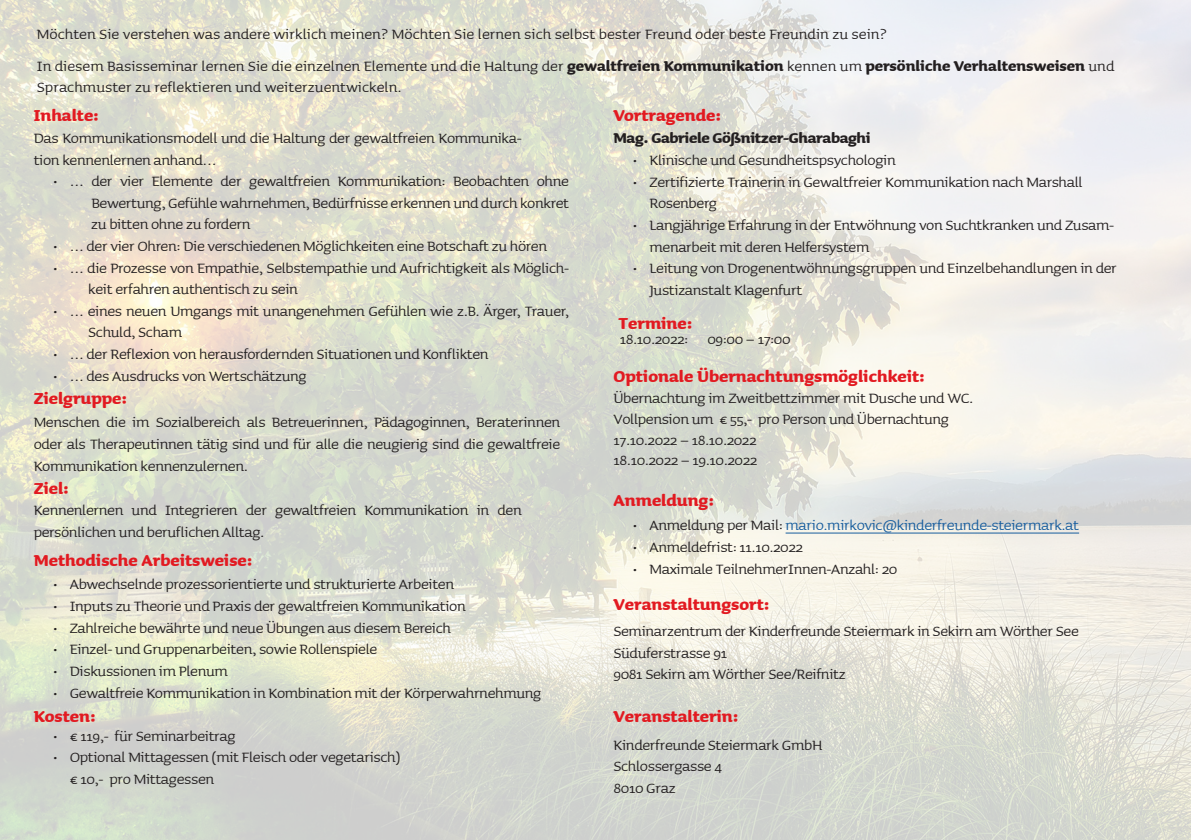
<style>
.page{position:relative;width:1191px;height:840px;background:#fff}
.page>*{position:absolute;margin:0;border:0;box-sizing:border-box;transform-origin:0 0}
.t1{font:700 20px "Sauna";color:#e21a21}
.t2{font:18px/21.6px "Sauna";letter-spacing:-.02em;color:#231f20}
.t3{font:18px/21.6px "Sauna";color:#231f20}
.t4{font:18px "Sauna";letter-spacing:-.02em;color:#175d9e}
.t5{font:700 18px "Sauna";letter-spacing:-.02em;color:#231f20}
.s1{font-weight:700}
.s2{color:#231f20}
</style>
<div class="page">
<img style="left:0;top:0;width:1191px;height:839px">
<hr style="left:785px;top:532px;width:294px;height:1px;background:#175d9e">
<p class="t3" style="left:37px;top:22px;width:851px">Möchten Sie verstehen was andere wirklich meinen? Möchten Sie lernen sich selbst bester Freund oder beste Freundin zu sein?</p>
<p class="t3" style="left:37px;top:54px;width:1079px">In diesem Basisseminar lernen Sie die einzelnen Elemente und die Haltung der <span class="s1">gewaltfreien Kommunikation</span> kennen um <span class="s1">persönliche Verhaltensweisen</span> und<br>Sprachmuster zu reflektieren und weiterzuentwickeln.</p>
<p class="t1" style="left:34px;top:103px;width:67px">Inhalte:</p>
<p class="t1" style="left:613px;top:103px;width:109px">Vortragende:</p>
<p class="t5" style="left:613px;top:127px;width:259px">Mag. Gabriele Gößnitzer-Gharabaghi</p>
<p class="t2" style="left:632px;top:148px;width:265px">• Klinische und Gesundheitspsychologin</p>
<p class="t2" style="left:649px;top:170px;width:434px;text-indent:-17px">• Zertifizierte Trainerin in Gewaltfreier Kommunikation nach Marshall<br>Rosenberg</p>
<p class="t2" style="left:649px;top:213px;width:466px;text-indent:-17px">• Langjährige Erfahrung in der Entwöhnung von Suchtkranken und Zusam&shy;menarbeit mit deren Helfersystem</p>
<p class="t2" style="left:649px;top:256px;width:469px;text-indent:-17px">• Leitung von Drogenentwöhnungsgruppen und Einzelbehandlungen in der<br>Justizanstalt Klagenfurt</p>
<p class="t2" style="left:34px;top:126px;width:489px">Das Kommunikationsmodell und die Haltung der gewaltfreien Kommunika&shy;tion kennenlernen anhand…</p>
<p class="t2" style="left:91px;top:169px;width:479px;text-align:justify;text-indent:-39px">• … der vier Elemente der gewaltfreien Kommunikation: Beobachten ohne Bewertung, Gefühle wahrnehmen, Bedürfnisse erkennen und durch konkret zu bitten ohne zu fordern</p>
<p class="t2" style="left:53px;top:234px;width:496px">• … der vier Ohren: Die verschiedenen Möglichkeiten eine Botschaft zu hören</p>
<p class="t2" style="left:88px;top:256px;width:482px;text-indent:-35px">• … die Prozesse von Empathie, Selbstempathie und Aufrichtigkeit als Möglich&shy;keit erfahren authentisch zu sein</p>
<p class="t2" style="left:88px;top:299px;width:482px;text-indent:-35px">• … eines neuen Umgangs mit unangenehmen Gefühlen wie z.B. Ärger, Trauer,<br>Schuld, Scham</p>
<p class="t2" style="left:53px;top:342px;width:437px">• … der Reflexion von herausfordernden Situationen und Konflikten</p>
<p class="t2" style="left:53px;top:364px;width:255px">• … des Ausdrucks von Wertschätzung</p>
<p class="t1" style="left:618px;top:310px;width:76px">Termine:</p>
<p class="t2" style="left:620px;top:327px;width:172px">18.10.2022: 09:00 – 17:00</p>
<p class="t1" style="left:613px;top:363px;width:313px">Optionale Übernachtungsmöglichkeit:</p>
<p class="t2" style="left:613px;top:387px;width:361px;line-height:20.6px">Übernachtung im Zweitbettzimmer mit Dusche und WC.<br>Vollpension um € 55,- pro Person und Übernachtung 17.10.2022 – 18.10.2022<br>18.10.2022 – 19.10.2022</p>
<p class="t1" style="left:613px;top:487px;width:102px">Anmeldung:</p>
<p class="t1" style="left:34px;top:386px;width:95px">Zielgruppe:</p>
<p class="t2" style="left:34px;top:410px;width:528px;text-align:justify">Menschen die im Sozialbereich als Betreuerinnen, Pädagoginnen, Beraterinnen oder als Therapeutinnen tätig sind und für alle die neugierig sind die gewaltfreie Kommunikation kennenzulernen.</p>
<p class="t1" style="left:34px;top:475px;width:37px">Ziel:</p>
<p class="t2" style="left:34px;top:498px;width:489px">Kennenlernen und Integrieren der gewaltfreien Kommunikation in den persönlichen und beruflichen Alltag.</p>
<p class="t4" style="left:632px;top:513px;width:448px"><span class="s2">• Anmeldung per Mail:</span> mario.mirkovic@kinderfreunde-steiermark.at</p>
<p class="t2" style="left:632px;top:535px;width:172px">• Anmeldefrist: 11.10.2022</p>
<p class="t2" style="left:632px;top:556px;width:266px">• Maximale TeilnehmerInnen-Anzahl: 20</p>
<p class="t1" style="left:613px;top:591px;width:158px">Veranstaltungsort:</p>
<p class="t2" style="left:613px;top:619px;width:467px">Seminarzentrum der Kinderfreunde Steiermark in Sekirn am Wörther See<br>Süduferstrasse 91<br>9081 Sekirn am Wörther See/Reifnitz</p>
<p class="t1" style="left:613px;top:703px;width:127px">Veranstalterin:</p>
<p class="t2" style="left:613px;top:732px;width:210px">Kinderfreunde Steiermark GmbH<br>Schlossergasse 4<br>8010 Graz</p>
<p class="t1" style="left:34px;top:547px;width:220px">Methodische Arbeitsweise:</p>
<p class="t2" style="left:53px;top:572px;width:403px">• Abwechselnde prozessorientierte und strukturierte Arbeiten</p>
<p class="t2" style="left:53px;top:594px;width:415px">• Inputs zu Theorie und Praxis der gewaltfreien Kommunikation</p>
<p class="t2" style="left:53px;top:615px;width:400px">• Zahlreiche bewährte und neue Übungen aus diesem Bereich</p>
<p class="t2" style="left:53px;top:637px;width:326px">• Einzel- und Gruppenarbeiten, sowie Rollenspiele</p>
<p class="t2" style="left:53px;top:659px;width:177px">• Diskussionen im Plenum</p>
<p class="t2" style="left:53px;top:680px;width:490px">• Gewaltfreie Kommunikation in Kombination mit der Körperwahrnehmung</p>
<p class="t1" style="left:34px;top:703px;width:64px">Kosten:</p>
<p class="t2" style="left:53px;top:723px;width:184px">• € 119,- für Seminarbeitrag</p>
<p class="t2" style="left:70px;top:745px;width:332px;text-indent:-17px">• Optional Mittagessen (mit Fleisch oder vegetarisch) € 10,- pro Mittagessen</p>
</div>
